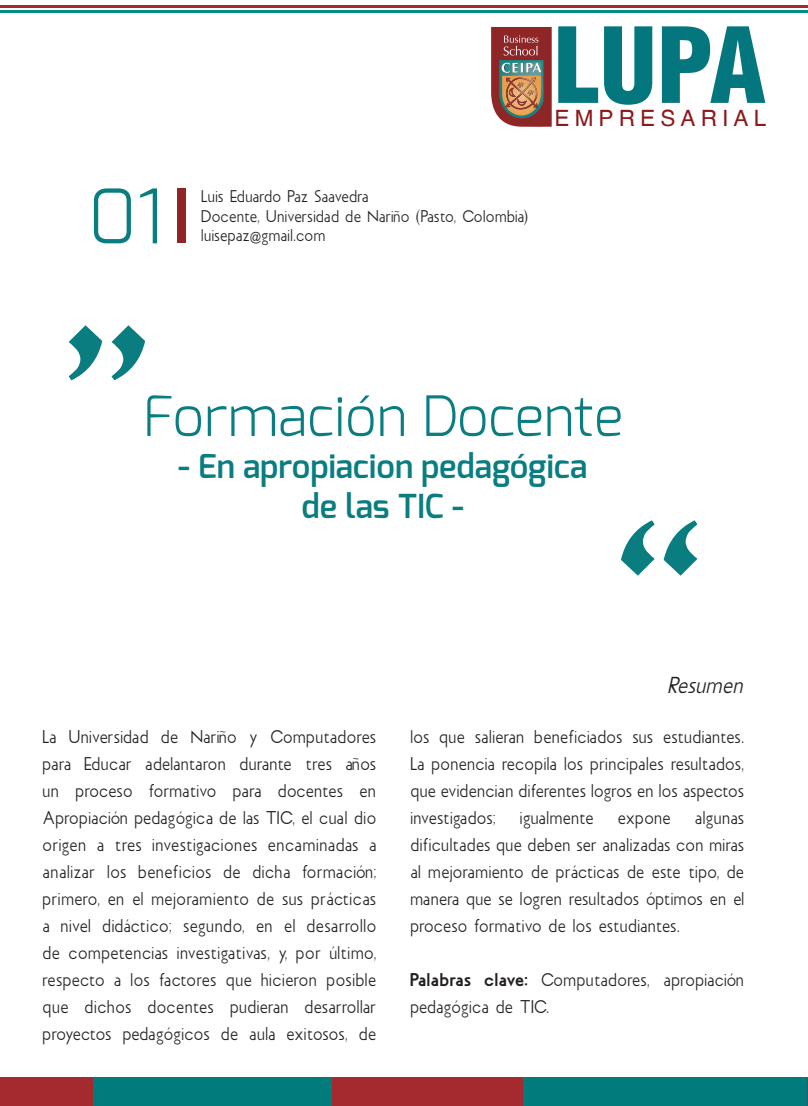
<style>
.page{position:relative;width:808px;height:1106px;background:#fff}
.page>*{position:absolute;margin:0;border:0;box-sizing:border-box;transform-origin:0 0}
.t1{font:900 condensed 102px "Helvetica";color:#04777e}
.t2{font:300 75px "Exo";color:#097d7f}
.t3{font:300 55.5px "Exo";color:#097d7f}
.t4{font:600 33px/39.6px "Exo";color:#097d7f;text-align:center}
.t5{font:22.5px "Helvetica";letter-spacing:.23em;color:#8c191b}
.t6{font:italic 300 22.5px "Awake";letter-spacing:.01em;color:#231f20}
.t7{font:300 18px/27px "Awake";color:#231f20;text-align:justify}
.t8{font:300 18px "Awake";letter-spacing:.025em;color:#231f20}
.t9{font:300 16.5px/19.8px "Awake";color:#231f20}
.s1{font-weight:700}
</style>
<div class="page">
<hr style="left:0;top:5px;width:808px;height:3px;background:#a52a2f">
<hr style="left:0;top:10px;width:808px;height:3px;background:#008c81">
<svg style="left:491px;top:27px;width:61px;height:100px;background:#995c50"></svg>
<div style="left:0;top:1077px;width:808px;height:29px;background:#a52a2f"></div>
<div style="left:93px;top:1077px;width:239px;height:29px;background:#027b7c"></div>
<div style="left:523px;top:1077px;width:285px;height:29px;background:#027b7c"></div>
<svg style="left:807px;top:1077px;width:1px;height:29px"></svg>
<svg style="left:621px;top:520px;width:76px;height:55px"></svg>
<svg style="left:69px;top:325px;width:76px;height:55px"></svg>
<div style="left:177px;top:188px;width:8px;height:55px;background:#932426"></div>
<h2 class="t2" style="left:88px;top:168px;width:77px">01</h2>
<p class="t9" style="left:201px;top:186px;width:328px">Luis Eduardo Paz Saavedra<br>Docente, Universidad de Nariño (Pasto, Colombia) luisepaz@gmail.com</p>
<h1 class="t1" style="left:554px;top:1px;width:213px">LUPA</h1>
<p class="t5" style="left:554px;top:104px;width:213px">EMPRESARIAL</p>
<h3 class="t3" style="left:142px;top:380px;width:482px">Formación Docente</h3>
<h3 class="t4" style="left:178px;top:446px;width:411px">- En apropiacion pedagógica de las TIC -</h3>
<p class="t6" style="left:669px;top:671px;width:77px">Resumen</p>
<p class="t7" style="left:43px;top:723px;width:335px">La Universidad de Nariño y Computadores para Educar adelantaron durante tres años un proceso formativo para docentes en Apropiación pedagógica de las TIC, el cual dio origen a tres investigaciones encaminadas a analizar los beneficios de dicha formación; primero, en el mejoramiento de sus prácticas a nivel didáctico; segundo, en el desarrollo de competencias investigativas, y, por último, respecto a los factores que hicieron posible que dichos docentes pudieran desarrollar proyectos pedagógicos de aula exitosos, de</p>
<p class="t7" style="left:410px;top:723px;width:335px">los que salieran beneficiados sus estudiantes.<br>La ponencia recopila los principales resultados, que evidencian diferentes logros en los aspectos investigados;</p>
<p class="t7" style="left:410px;top:804px;width:335px;text-indent:285px">algunas dificultades que deben ser analizadas con miras al mejoramiento de prácticas de este tipo, de manera que se logren resultados óptimos en el proceso formativo de los estudiantes.</p>
<p class="t7" style="left:410px;top:966px;width:335px"><span class="s1">Palabras clave:</span> Computadores, apropiación pedagógica de TIC.</p>
<p class="t8" style="left:520px;top:806px;width:75px">igualmente</p>
<p class="t7" style="left:618px;top:804px;width:55px">expone</p>
</div>
